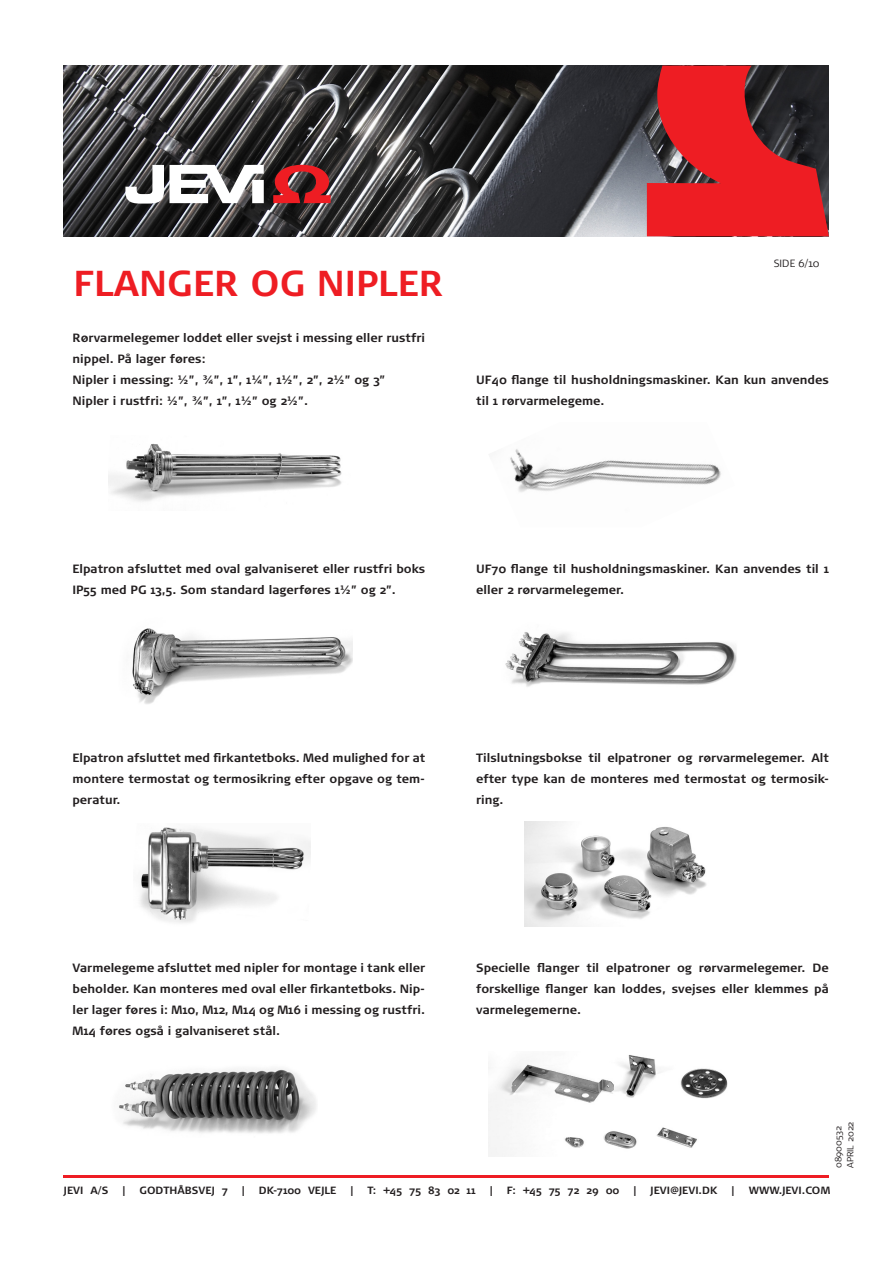
<style>
.page{position:relative;width:893px;height:1263px;background:#fff}
.page>*{position:absolute;margin:0;border:0;box-sizing:border-box;transform-origin:0 0}
.PB_Overskrift_-_prod{font:700 36px "Signa Normal";color:#ee1d23}
.PB_Brødtekst_fed_-_p{font:700 12px/21px "Signa Normal";color:#231f20}
.PB_Adresse_info_-_pr{font:700 10.5px "Signa Normal";color:#231f20}
.PB_Sidenr_-_produktb{font:300 10.5px "Signa Normal";color:#231f20}
.PB_Mdr_dato_nr_-_pro{font:300 9px/12px "Signa Normal";letter-spacing:.01em;color:#231f20}
</style>
<div class="page">
<hr style="left:64px;top:1176px;width:765px;height:2px;background:#ee1d23">
<img style="left:64px;top:66px;width:583px;height:170px">
<svg style="left:647px;top:66px;width:182px;height:170px;background:#ae2429"></svg>
<svg style="left:125px;top:165px;width:139px;height:39px"></svg>
<svg style="left:273px;top:165px;width:58px;height:38px;background:#a0262a"></svg>
<img style="left:109px;top:443px;width:233px;height:59px">
<img style="left:132px;top:628px;width:220px;height:76px">
<img style="left:140px;top:827px;width:171px;height:96px">
<img style="left:118px;top:1068px;width:198px;height:65px">
<img style="left:510px;top:449px;width:211px;height:43px">
<img style="left:505px;top:632px;width:232px;height:55px">
<img style="left:524px;top:821px;width:183px;height:105px">
<img style="left:488px;top:1055px;width:240px;height:101px">
<p class="PB_Overskrift_-_prod" style="left:73px;top:261px;width:372px">FLANGER OG NIPLER</p>
<p class="PB_Brødtekst_fed_-_p" style="left:72px;top:328px;width:354px">Rørvarmelegemer loddet eller svejst i messing eller rustfri nippel. På lager føres:</p>
<p class="PB_Brødtekst_fed_-_p" style="left:72px;top:370px;width:314px">Nipler i messing: ½”, ¾”, 1”, 1¼”, 1½”, 2”, 2½” og 3”</p>
<p class="PB_Brødtekst_fed_-_p" style="left:72px;top:391px;width:237px">Nipler i rustfri: ½”, ¾”, 1”, 1½” og 2½”.</p>
<p class="PB_Sidenr_-_produktb" style="left:774px;top:257px;width:47px">SIDE 6/10</p>
<p class="PB_Brødtekst_fed_-_p" style="left:476px;top:370px;width:354px">UF40 flange til husholdningsmaskiner. Kan kun anvendes til 1 rørvarmelegeme.</p>
<p class="PB_Brødtekst_fed_-_p" style="left:72px;top:559px;width:354px">Elpatron afsluttet med oval galvaniseret eller rustfri boks<br>IP55 med PG 13,5. Som standard lagerføres 1½” og 2”.</p>
<p class="PB_Brødtekst_fed_-_p" style="left:476px;top:559px;width:354px">UF70 flange til husholdningsmaskiner. Kan anvendes til 1 eller 2 rørvarmelegemer.</p>
<p class="PB_Brødtekst_fed_-_p" style="left:72px;top:748px;width:354px;text-align:justify">Elpatron afsluttet med firkantetboks. Med mulighed for at montere termostat og termosikring efter opgave og tem&shy;peratur.</p>
<p class="PB_Brødtekst_fed_-_p" style="left:476px;top:748px;width:354px;text-align:justify">Tilslutningsbokse til elpatroner og rørvarmelegemer. Alt efter type kan de monteres med termostat og termosik&shy;ring.</p>
<p class="PB_Brødtekst_fed_-_p" style="left:72px;top:958px;width:354px;text-align:justify">Varmelegeme afsluttet med nipler for montage i tank eller beholder. Kan monteres med oval eller firkantetboks. Nip&shy;ler lager føres i: M10, M12, M14 og M16 i messing og rustfri.<br>M14 føres også i galvaniseret stål.</p>
<p class="PB_Brødtekst_fed_-_p" style="left:476px;top:958px;width:354px;text-align:justify">Specielle flanger til elpatroner og rørvarmelegemer. De forskellige flanger kan loddes, svejses eller klemmes på varmelegemerne.</p>
<p class="PB_Mdr_dato_nr_-_pro" style="left:833px;top:1168px;width:48px;rotate:-90deg">08900532<br>APRIL 2022</p>
<p class="PB_Adresse_info_-_pr" style="left:64px;top:1184px;width:46px">JEVI A/S</p>
<p class="PB_Adresse_info_-_pr" style="left:122px;top:1184px;width:5px">|</p>
<p class="PB_Adresse_info_-_pr" style="left:139px;top:1184px;width:90px">GODTHÅBSVEJ 7</p>
<p class="PB_Adresse_info_-_pr" style="left:242px;top:1184px;width:5px">|</p>
<p class="PB_Adresse_info_-_pr" style="left:259px;top:1184px;width:79px">DK-7100 VEJLE</p>
<p class="PB_Adresse_info_-_pr" style="left:350px;top:1184px;width:5px">|</p>
<p class="PB_Adresse_info_-_pr" style="left:368px;top:1184px;width:110px">T: +45 75 83 02 11</p>
<p class="PB_Adresse_info_-_pr" style="left:490px;top:1184px;width:5px">|</p>
<p class="PB_Adresse_info_-_pr" style="left:507px;top:1184px;width:114px">F: +45 75 72 29 00</p>
<p class="PB_Adresse_info_-_pr" style="left:633px;top:1184px;width:5px">|</p>
<p class="PB_Adresse_info_-_pr" style="left:650px;top:1184px;width:68px">JEVI@JEVI.DK</p>
<p class="PB_Adresse_info_-_pr" style="left:732px;top:1184px;width:5px">|</p>
<p class="PB_Adresse_info_-_pr" style="left:749px;top:1184px;width:83px">WWW.JEVI.COM</p>
</div>
